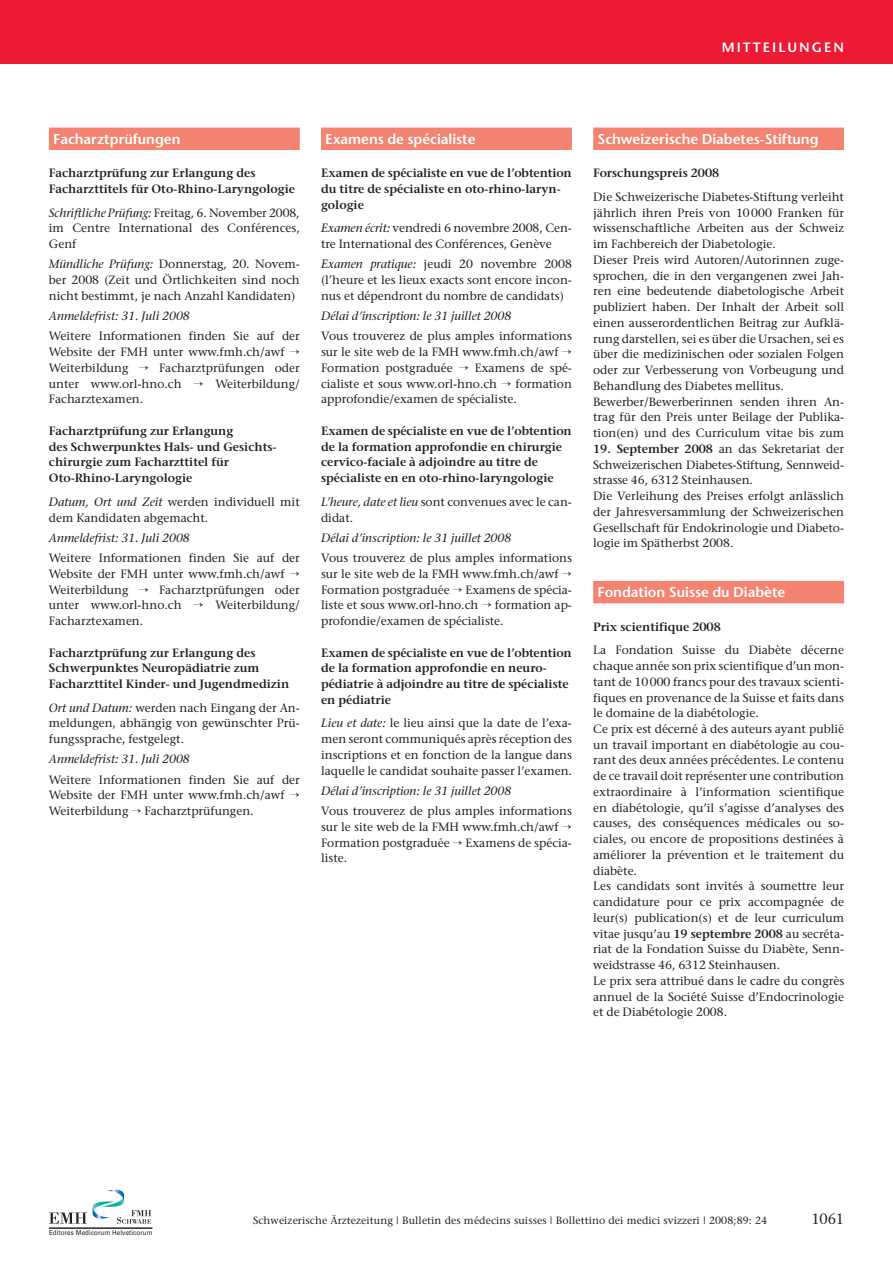
<style>
.page{position:relative;width:893px;height:1263px;background:#fff}
.page>*{position:absolute;margin:0;border:0;box-sizing:border-box;transform-origin:0 0}
.t1{font:15px "Stone Serif";color:#231f20;scale:.95 1}
.t2{font:600 14.25px "Stone Sans";color:#fff}
.t3{font:600 13.5px "Stone Sans";letter-spacing:.15em;color:#fff}
.t4{font:12px/15.8px "Stone Serif";color:#231f20}
.t5{font:600 12px/15.8px "Stone Serif";color:#231f20}
.t6{font:italic 12px "Stone Serif";color:#231f20}
.t7{font:10.5px "Stone Serif";letter-spacing:.01em;color:#231f20}
.t8{font:6.9px "Univers";letter-spacing:.015em;color:#231f20;scale:.9 1}
.s1{font-style:italic}
.s2{font-weight:600}
</style>
<div class="page">
<div style="left:0;top:0;width:893px;height:64px;background:#ed1a34"></div>
<svg style="left:49px;top:1189px;width:102px;height:35px"></svg>
<hr style="left:49px;top:1228px;width:103px;height:1px;background:#231f20">
<div style="left:49px;top:128px;width:251px;height:22px;background:#f48471"></div>
<div style="left:321px;top:128px;width:251px;height:22px;background:#f48471"></div>
<div style="left:593px;top:128px;width:251px;height:22px;background:#f48471"></div>
<div style="left:593px;top:581px;width:251px;height:22px;background:#f48471"></div>
<p class="t3" style="left:722px;top:42px;width:124px">MITTEILUNGEN</p>
<p class="t2" style="left:53px;top:133px;width:129px">Facharztprüfungen</p>
<p class="t5" style="left:49px;top:167px;width:248px">Facharztprüfung zur Erlangung des<br>Facharzttitels für Oto-Rhino-Laryngologie</p>
<p class="t4" style="left:49px;top:206px;width:252px;text-align:justify"><span class="s1">Schriftliche Prüfung:</span> Freitag, 6. November 2008, im Centre International des Conférences, Genf</p>
<p class="t4" style="left:49px;top:258px;width:252px;text-align:justify"><span class="s1">Mündliche Prüfung:</span> Donnerstag, 20. Novem&shy;ber 2008 (Zeit und Örtlichkeiten sind noch nicht bestimmt, je nach Anzahl Kandidaten)</p>
<p class="t6" style="left:49px;top:311px;width:142px">Anmeldefrist: 31. Juli 2008</p>
<p class="t4" style="left:49px;top:330px;width:252px">Weitere Informationen finden Sie auf der<br>Website der FMH unter www.fmh.ch/awf<br>Weiterbildung</p>
<p class="t4" style="left:49px;top:361px;width:252px;text-indent:110px">Facharztprüfungen oder unter www.orl-hno.ch</p>
<p class="t4" style="left:215px;top:377px;width:86px">Weiterbildung/</p>
<p class="t4" style="left:49px;top:393px;width:96px">Facharztexamen.</p>
<p class="t5" style="left:49px;top:424px;width:229px">Facharztprüfung zur Erlangung<br>des Schwerpunktes Hals- und Gesichts&shy;chirurgie zum Facharzttitel für<br>Oto-Rhino-Laryngologie</p>
<p class="t4" style="left:49px;top:495px;width:252px"><span class="s1">Datum, Ort und Zeit</span> werden individuell mit dem Kandidaten abgemacht.</p>
<p class="t6" style="left:49px;top:533px;width:142px">Anmeldefrist: 31. Juli 2008</p>
<p class="t4" style="left:49px;top:551px;width:252px">Weitere Informationen finden Sie auf der<br>Website der FMH unter www.fmh.ch/awf<br>Weiterbildung</p>
<p class="t4" style="left:49px;top:583px;width:252px;text-indent:110px">Facharztprüfungen oder unter www.orl-hno.ch</p>
<p class="t4" style="left:215px;top:598px;width:86px">Weiterbildung/</p>
<p class="t4" style="left:49px;top:614px;width:96px">Facharztexamen.</p>
<p class="t5" style="left:49px;top:646px;width:242px">Facharztprüfung zur Erlangung des<br>Schwerpunktes Neuropädiatrie zum<br>Facharzttitel Kinder- und Jugendmedizin</p>
<p class="t4" style="left:49px;top:701px;width:252px;text-align:justify"><span class="s1">Ort und Datum:</span> werden nach Eingang der An&shy;meldungen, abhängig von gewünschter Prü&shy;fungssprache, festgelegt.</p>
<p class="t6" style="left:49px;top:754px;width:142px">Anmeldefrist: 31. Juli 2008</p>
<p class="t4" style="left:49px;top:773px;width:252px">Weitere Informationen finden Sie auf der<br>Web site der FMH unter www.fmh.ch/awf<br>Weiterbildung</p>
<p class="t4" style="left:145px;top:804px;width:111px">Facharztprüfungen.</p>
<p class="t2" style="left:325px;top:133px;width:152px">Examens de spécialiste</p>
<p class="t5" style="left:321px;top:167px;width:252px">Examen de spécialiste en vue de l’obtention du titre de spécialiste en oto-rhino-laryn&shy;gologie</p>
<p class="t4" style="left:321px;top:222px;width:252px"><span class="s1">Examen écrit:</span> vendredi 6 novembre 2008, Cen&shy;tre International des Conférences, Genève</p>
<p class="t4" style="left:321px;top:258px;width:252px;text-align:justify"><span class="s1">Examen pratique:</span> jeudi 20 novembre 2008 (l’heure et les lieux exacts sont encore incon&shy;nus et dépendront du nombre de candidats)</p>
<p class="t6" style="left:321px;top:311px;width:192px">Délai d’inscription: le 31 juillet 2008</p>
<p class="t4" style="left:321px;top:330px;width:252px">Vous trouverez de plus amples informations sur le site web de la FMH www.fmh.ch/awf<br>Formation postgraduée</p>
<p class="t4" style="left:321px;top:361px;width:252px;text-indent:154px">Examens de spé - cialiste et sous www.orl-hno.ch</p>
<p class="t4" style="left:321px;top:377px;width:252px;text-indent:194px">formation approfondie/examen de spécialiste.</p>
<p class="t5" style="left:321px;top:424px;width:252px">Examen de spécialiste en vue de l’obtention de la formation approfondie en chirurgie cervico-faciale à adjoindre au titre de spécia liste en en oto-rhino-laryngologie</p>
<p class="t4" style="left:321px;top:495px;width:252px"><span class="s1">L’heure, date et lieu</span> sont convenues avec le can&shy;didat.</p>
<p class="t6" style="left:321px;top:533px;width:192px">Délai d’inscription: le 31 juillet 2008</p>
<p class="t4" style="left:321px;top:551px;width:252px">Vous trouverez de plus amples informations sur le site web de la FMH www.fmh.ch/awf<br>Formation postgraduée</p>
<p class="t4" style="left:321px;top:583px;width:252px;text-indent:144px">Examens de spécia&shy;liste et sous www.orl-hno.ch</p>
<p class="t4" style="left:321px;top:598px;width:252px;text-indent:174px">formation ap&shy;profondie/examen de spécialiste.</p>
<p class="t5" style="left:321px;top:646px;width:252px">Examen de spécialiste en vue de l’obtention de la formation approfondie en neuro - pédiatrie à adjoindre au titre de spécialiste en pédiatrie</p>
<p class="t4" style="left:321px;top:717px;width:252px;text-align:justify"><span class="s1">Lieu et date:</span> le lieu ainsi que la date de l’exa&shy;men seront communiqués après réception des inscriptions et en fonction de la langue dans laquelle le candidat souhaite passer l’examen.</p>
<p class="t6" style="left:321px;top:786px;width:192px">Délai d’inscription: le 31 juillet 2008</p>
<p class="t4" style="left:321px;top:804px;width:252px">Vous trouverez de plus amples informations sur le site web de la FMH www.fmh.ch/awf<br>Formation postgraduée</p>
<p class="t4" style="left:465px;top:836px;width:108px">Examens de spécia-</p>
<p class="t4" style="left:321px;top:851px;width:28px">liste.</p>
<p class="t2" style="left:597px;top:133px;width:223px">Schweizerische Diabetes-Stiftung</p>
<p class="t5" style="left:593px;top:167px;width:128px">Forschungspreis 2008</p>
<p class="t4" style="left:593px;top:190px;width:252px">Die Schweizerische Diabetes-Stiftung verleiht jährlich ihren Preis von 10000 Franken für wissenschaftliche Arbeiten aus der Schweiz im Fachbereich der Diabetologie.<br>Dieser Preis wird Autoren/Autorinnen zuge&shy;sprochen, die in den vergangenen zwei Jah&shy;ren eine bedeutende diabetologische Arbeit publiziert haben. Der Inhalt der Arbeit soll einen ausserordentlichen Beitrag zur Aufklä&shy;rung darstellen, sei es über die Ursachen, sei es über die medizinischen oder sozialen Folgen oder zur Verbesserung von Vorbeugung und Behandlung des Diabetes mellitus.<br>Bewerber/Bewerberinnen senden ihren An&shy;trag für den Preis unter Beilage der Publika&shy;tion(en) und des Curriculum vitae bis zum</p>
<p class="t4" style="left:593px;top:442px;width:252px"><span class="s2">19. September 2008</span> an das Sekretariat der Schweizerischen Diabetes-Stiftung, Sennweid&shy;strasse 46, 6312 Steinhausen.<br>Die Verleihung des Preises erfolgt anlässlich der Jahresversammlung der Schweizerischen Gesellschaft für Endokrinologie und Diabeto&shy;logie im Spätherbst 2008.</p>
<p class="t2" style="left:597px;top:586px;width:189px">Fondation Suisse du Diabète</p>
<p class="t5" style="left:593px;top:620px;width:129px">Prix scientifique 2008</p>
<p class="t4" style="left:593px;top:643px;width:252px">La Fondation Suisse du Diabète décerne chaque année son prix scientifique d’un mon&shy;tant de 10000 francs pour des travaux scienti&shy;fiques en provenance de la Suisse et faits dans le domaine de la diabétologie.<br>Ce prix est décerné à des auteurs ayant publié un travail important en diabétologie au cou&shy;rant des deux années précédentes. Le contenu de ce travail doit représenter une contribution extraordinaire à l’information scientifique en diabétologie, qu’il s’agisse d’analyses des causes, des conséquences médicales ou so&shy;ciales, ou encore de propositions destinées à améliorer la prévention et le traitement du diabète.<br>Les candidats sont invités à soumettre leur candidature pour ce prix accompagnée de leur(s) publication(s) et de leur curriculum vitae jusqu’au <span class="s2">19 septembre 2008</span> au secréta&shy;riat de la Fondation Suisse du Diabète, Senn&shy;weidstrasse 46, 6312 Steinhausen.<br>Le prix sera attribué dans le cadre du congrès annuel de la Société Suisse d’Endocrinologie et de Diabétologie 2008.</p>
<p class="t8" style="left:49px;top:1229px;width:117px">Editores Medicorum Helveticorum</p>
<p class="t7" style="left:253px;top:1216px;width:516px">Schweizerische Ärztezeitung | Bulletin des médecins suisses | Bollettino dei medici svizzeri | 2008;89: 24</p>
<p class="t1" style="left:811px;top:1213px;width:36px">1061</p>
</div>
